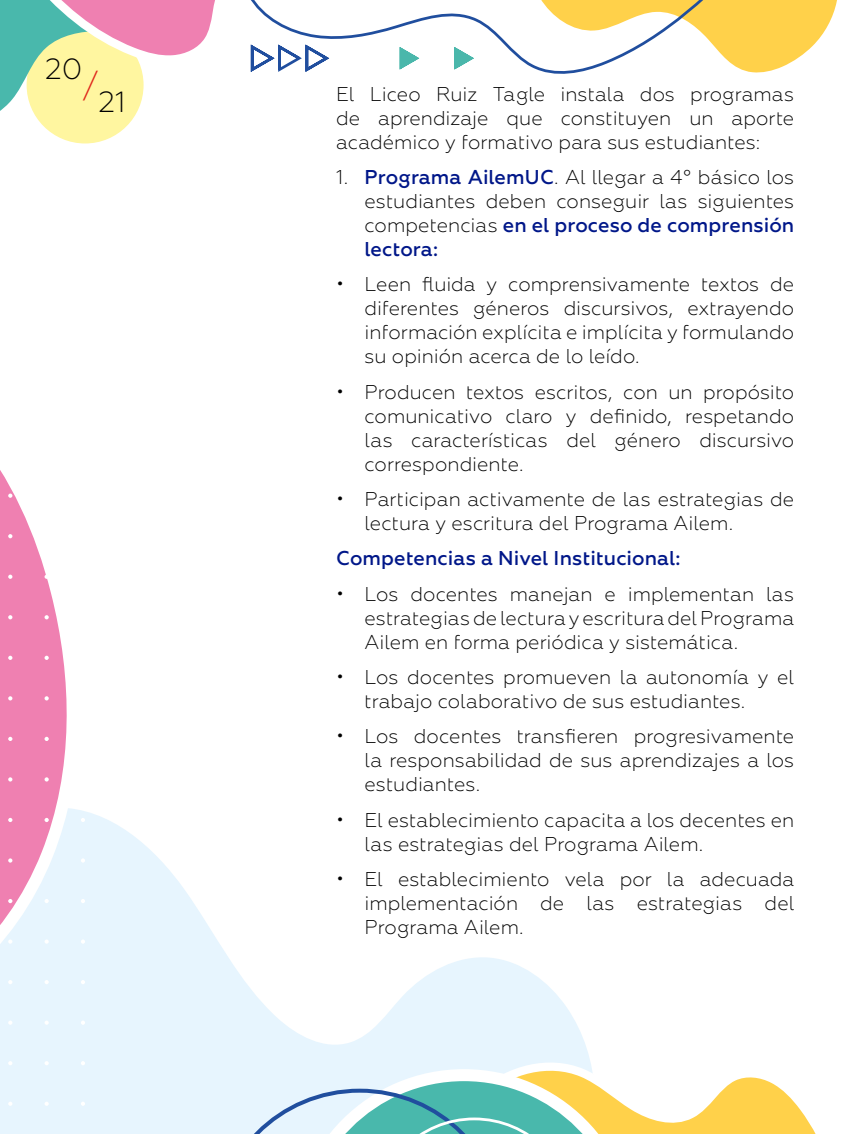
<style>
.page{position:relative;width:851px;height:1134px;background:#fff}
.page>*{position:absolute;margin:0;border:0;box-sizing:border-box;transform-origin:0 0}
.t1{font:300 32px "Geometria";color:#df271c}
.t2{font:300 29.2px "Geometria";color:#000}
.t3{font:300 20px/24px "Geometria";color:#000;text-align:justify}
.t4{font:500 20px "Geometria";letter-spacing:.005em;color:#001789}
.s1{font-weight:500;color:#001789}
</style>
<div class="page">
<svg style="left:0;top:814px;width:587px;height:320px"></svg>
<div style="left:27px;top:27px;width:116px;height:116px;background:#fff6a0;border-radius:50%"></div>
<svg style="left:761px;top:0;width:76px;height:73px"></svg>
<svg style="left:213px;top:1048px;width:603px;height:86px"></svg>
<svg style="left:0;top:470px;width:93px;height:586px"></svg>
<svg style="left:0;top:0;width:215px;height:129px"></svg>
<svg style="left:250px;top:0;width:511px;height:74px"></svg>
<svg style="left:8px;top:1101px;width:4px;height:5px"></svg>
<svg style="left:8px;top:1061px;width:4px;height:4px"></svg>
<svg style="left:8px;top:1020px;width:4px;height:5px"></svg>
<svg style="left:8px;top:980px;width:4px;height:4px"></svg>
<svg style="left:8px;top:939px;width:4px;height:5px"></svg>
<svg style="left:8px;top:899px;width:4px;height:4px"></svg>
<svg style="left:8px;top:858px;width:4px;height:5px"></svg>
<svg style="left:8px;top:818px;width:4px;height:4px"></svg>
<svg style="left:8px;top:777px;width:4px;height:4px"></svg>
<svg style="left:8px;top:737px;width:4px;height:4px"></svg>
<svg style="left:8px;top:696px;width:4px;height:4px"></svg>
<svg style="left:8px;top:656px;width:4px;height:4px"></svg>
<svg style="left:8px;top:615px;width:4px;height:4px"></svg>
<svg style="left:8px;top:575px;width:4px;height:4px"></svg>
<svg style="left:8px;top:534px;width:4px;height:4px"></svg>
<svg style="left:8px;top:494px;width:4px;height:4px"></svg>
<svg style="left:45px;top:1101px;width:4px;height:5px"></svg>
<svg style="left:45px;top:1061px;width:4px;height:4px"></svg>
<svg style="left:45px;top:1020px;width:4px;height:5px"></svg>
<svg style="left:45px;top:980px;width:4px;height:4px"></svg>
<svg style="left:45px;top:939px;width:4px;height:5px"></svg>
<svg style="left:45px;top:899px;width:4px;height:4px"></svg>
<svg style="left:45px;top:858px;width:4px;height:5px"></svg>
<svg style="left:45px;top:818px;width:4px;height:4px"></svg>
<svg style="left:45px;top:777px;width:4px;height:4px"></svg>
<svg style="left:45px;top:737px;width:4px;height:4px"></svg>
<svg style="left:45px;top:696px;width:4px;height:4px"></svg>
<svg style="left:45px;top:656px;width:4px;height:4px"></svg>
<svg style="left:45px;top:615px;width:4px;height:4px"></svg>
<svg style="left:45px;top:575px;width:4px;height:4px"></svg>
<svg style="left:45px;top:534px;width:4px;height:4px"></svg>
<svg style="left:45px;top:494px;width:4px;height:4px"></svg>
<svg style="left:81px;top:1101px;width:4px;height:5px"></svg>
<svg style="left:81px;top:1061px;width:4px;height:4px"></svg>
<svg style="left:81px;top:1020px;width:4px;height:5px"></svg>
<svg style="left:81px;top:980px;width:4px;height:4px"></svg>
<svg style="left:81px;top:939px;width:4px;height:5px"></svg>
<svg style="left:81px;top:899px;width:4px;height:4px"></svg>
<svg style="left:81px;top:858px;width:4px;height:5px"></svg>
<svg style="left:81px;top:818px;width:4px;height:4px"></svg>
<svg style="left:81px;top:777px;width:4px;height:4px"></svg>
<svg style="left:81px;top:737px;width:4px;height:4px"></svg>
<svg style="left:81px;top:696px;width:4px;height:4px"></svg>
<svg style="left:81px;top:656px;width:4px;height:4px"></svg>
<svg style="left:81px;top:615px;width:4px;height:4px"></svg>
<svg style="left:81px;top:575px;width:4px;height:4px"></svg>
<svg style="left:81px;top:534px;width:4px;height:4px"></svg>
<svg style="left:81px;top:494px;width:4px;height:4px"></svg>
<h2 class="t2" style="left:45px;top:52px;width:39px">20</h2>
<h1 class="t1" style="left:82px;top:66px;width:17px">/</h1>
<h2 class="t2" style="left:98px;top:85px;width:29px">21</h2>
<p class="t3" style="left:336px;top:82px;width:459px">El Liceo Ruiz Tagle instala dos programas de aprendizaje que constituyen un aporte académico y formativo para sus estudiantes:</p>
<p class="t3" style="left:364px;top:165px;width:431px;text-indent:-28px">1. <span class="s1">Programa AilemUC</span>. Al llegar a 4° básico los estudiantes deben conseguir las siguientes competencias <span class="s1">en el proceso de comprensión lectora:</span></p>
<p class="t3" style="left:364px;top:272px;width:431px;text-indent:-28px">• Leen fluida y comprensivamente textos de diferentes géneros discursivos, extrayendo información explícita e implícita y formulando su opinión acerca de lo leído.</p>
<p class="t3" style="left:364px;top:380px;width:431px;text-indent:-28px">• Producen textos escritos, con un propósito comunicativo claro y definido, respetando las características del género discursivo correspondiente.</p>
<p class="t3" style="left:364px;top:487px;width:431px;text-indent:-28px">• Participan activamente de las estrategias de lectura y escritura del Programa Ailem.</p>
<p class="t4" style="left:336px;top:547px;width:346px">Competencias a Nivel Institucional:</p>
<p class="t3" style="left:364px;top:582px;width:431px;text-indent:-28px">• Los docentes manejan e implementan las estrategias de lectura y escritura del Programa Ailem en forma periódica y sistemática.</p>
<p class="t3" style="left:364px;top:665px;width:431px;text-indent:-28px">• Los docentes promueven la autonomía y el trabajo colaborativo de sus estudiantes.</p>
<p class="t3" style="left:364px;top:724px;width:431px;text-indent:-28px">• Los docentes transfieren progresivamente la responsabilidad de sus aprendizajes a los estudiantes.</p>
<p class="t3" style="left:364px;top:808px;width:431px;text-indent:-28px">• El establecimiento capacita a los decentes en las estrategias del Programa Ailem.</p>
<p class="t3" style="left:364px;top:867px;width:431px;text-indent:-28px">• El establecimiento vela por la adecuada implementación de las estrategias del Programa Ailem.</p>
</div>
